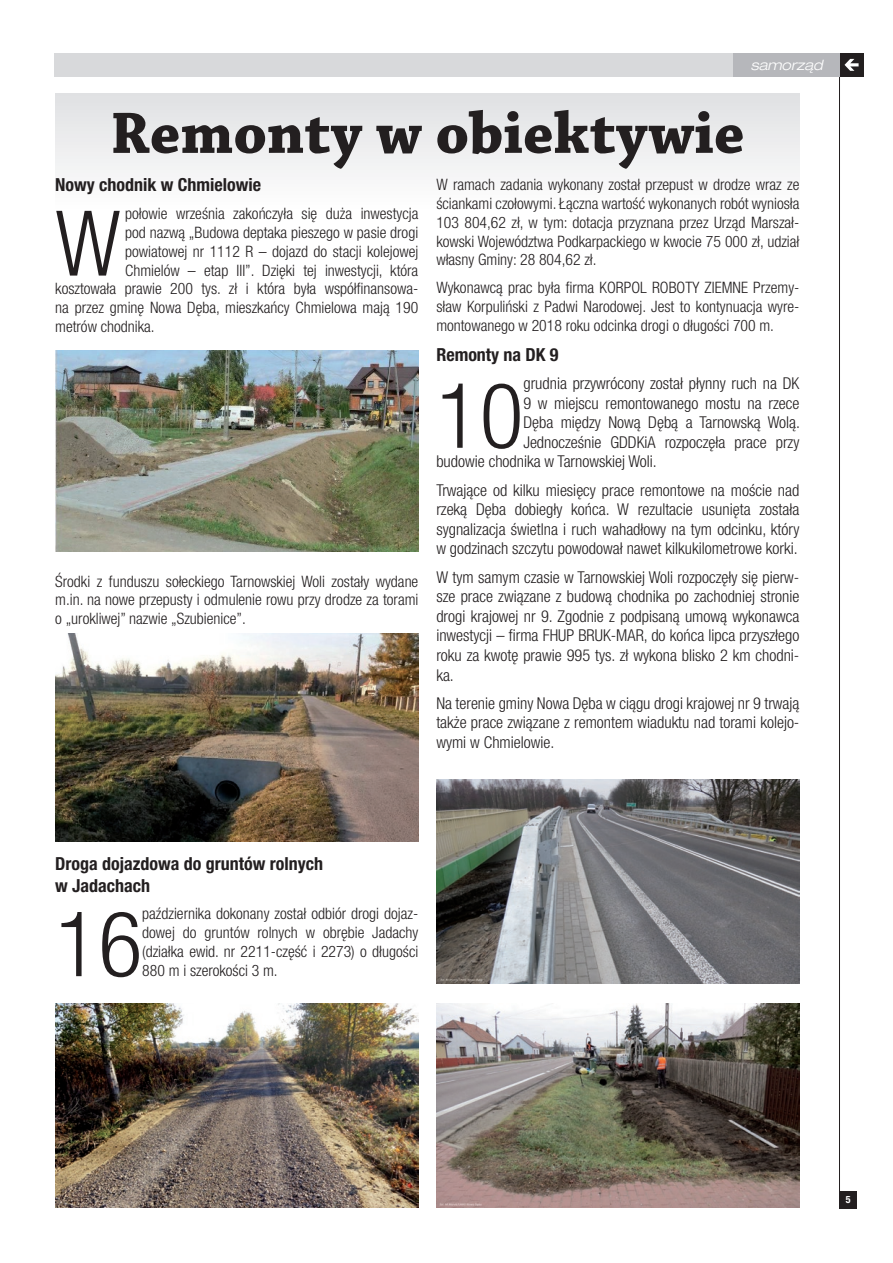
<style>
.page{position:relative;width:893px;height:1263px;background:#fff}
.page>*{position:absolute;margin:0;border:0;box-sizing:border-box;transform-origin:0 0}
.t1{font:300 condensed 90.6px "Helvetica Neue LT Pro";color:#231f20}
.t2{font:700 61.5px "Chaparral Pro";color:#231f20}
.t3{font:700 condensed 18px/21.6px "Helvetica Neue LT Pro";color:#231f20}
.t4{font:300 condensed 16.35px/19.6px "Helvetica Neue LT Pro";color:#231f20;text-align:justify}
.t5{font:300 condensed 15.75px/18.9px "Helvetica Neue LT Pro";color:#231f20;text-align:justify}
.t6{font:italic 300 expanded 14.25px "Helvetica Neue LT Pro";color:#fff}
.t7{font:700 condensed 10.05px "Helvetica Neue LT Pro";color:#fff}
</style>
<div class="page">
<div style="left:54px;top:53px;width:785px;height:24px;background:#d8d9db"></div>
<div style="left:840px;top:53px;width:23px;height:24px;background:#231f20"></div>
<svg style="left:844px;top:59px;width:15px;height:12px"></svg>
<hr style="left:839px;top:53px;width:1px;height:1155px;background:#231f20">
<div style="left:840px;top:1191px;width:17px;height:17px;background:#231f20"></div>
<div style="left:733px;top:53px;width:107px;height:24px;background:#b6b7bb"></div>
<div style="left:55px;top:94px;width:744px;height:116px;background:linear-gradient(to bottom,#e0e1e3,#fefefe)"></div>
<img style="left:55px;top:350px;width:363px;height:201px">
<img style="left:437px;top:779px;width:362px;height:204px">
<img style="left:55px;top:634px;width:363px;height:207px">
<img style="left:55px;top:1003px;width:363px;height:205px">
<img style="left:437px;top:1004px;width:362px;height:204px">
<p class="t6" style="left:751px;top:56px;width:73px">samorząd</p>
<h2 class="t2" style="left:110px;top:97px;width:636px">Remonty w obiektywie</h2>
<p class="t3" style="left:55px;top:174px;width:207px">Nowy chodnik w Chmielowie</p>
<h1 class="t1" style="left:55px;top:192px;width:67px">W</h1>
<p class="t5" style="left:125px;top:204px;width:295px">połowie września zakończyła się duża inwestycja</p>
<p class="t5" style="left:436px;top:175px;width:365px">W ramach zadania wykonany został przepust w drodze wraz ze ściankami czołowymi. Łączna wartość wykonanych robót wyniosła 103 804,62 zł, w tym: dotacja przyznana przez Urząd Marszał&shy;kowski Województwa Podkarpackiego w kwocie 75 000 zł, udział własny Gminy: 28 804,62 zł.</p>
<p class="t5" style="left:436px;top:278px;width:365px">Wykonawcą prac była firma KORPOL ROBOTY ZIEMNE Przemy&shy;sław Korpuliński z Padwi Narodowej. Jest to kontynuacja wyre&shy;montowanego w 2018 roku odcinka drogi o długości 700 m.</p>
<p class="t3" style="left:436px;top:343px;width:124px">Remonty na DK 9</p>
<h1 class="t1" style="left:436px;top:364px;width:89px">10</h1>
<p class="t4" style="left:523px;top:373px;width:278px">grudnia przywrócony został płynny ruch na DK</p>
<p class="t5" style="left:125px;top:223px;width:295px">pod nazwą „Budowa deptaka pieszego w pasie drogi</p>
<p class="t5" style="left:125px;top:241px;width:295px">powiatowej nr 1112 R – dojazd do stacji kolejowej</p>
<p class="t5" style="left:125px;top:260px;width:295px">Chmielów – etap III”. Dzięki tej inwestycji, która</p>
<p class="t5" style="left:55px;top:279px;width:365px">kosztowała prawie 200 tys. zł i która była współfinansowa-</p>
<p class="t5" style="left:55px;top:298px;width:364px">na przez gminę Nowa Dęba, mieszkańcy Chmielowa mają 190</p>
<p class="t5" style="left:55px;top:317px;width:101px">metrów chodnika.</p>
<p class="t4" style="left:523px;top:393px;width:278px">9 w miejscu remontowanego mostu na rzece</p>
<p class="t4" style="left:523px;top:412px;width:278px">Dęba między Nową Dębą a Tarnowską Wolą.</p>
<p class="t4" style="left:523px;top:432px;width:278px">Jednocześnie GDDKiA rozpoczęła prace przy</p>
<p class="t4" style="left:436px;top:452px;width:222px">budowie chodnika w Tarnowskiej Woli.</p>
<p class="t4" style="left:436px;top:480px;width:365px">Trwające od kilku miesięcy prace remontowe na moście nad rzeką Dęba dobiegły końca. W rezultacie usunięta została sygnalizacja świetlna i ruch wahadłowy na tym odcinku, który w godzinach szczytu powodował nawet kilkukilometrowe korki.</p>
<p class="t4" style="left:436px;top:567px;width:365px">W tym samym czasie w Tarnowskiej Woli rozpoczęły się pierw&shy;sze prace związane z budową chodnika po zachodniej stronie drogi krajowej nr 9. Zgodnie z podpisaną umową wykonawca inwestycji – firma FHUP BRUK-MAR, do końca lipca przyszłego roku za kwotę prawie 995 tys. zł wykona blisko 2 km chodni&shy;ka.</p>
<p class="t4" style="left:436px;top:693px;width:365px">Na terenie gminy Nowa Dęba w ciągu drogi krajowej nr 9 trwają także prace związane z remontem wiaduktu nad torami kolejo&shy;wymi w Chmielowie.</p>
<p class="t5" style="left:55px;top:571px;width:365px">Środki z funduszu sołeckiego Tarnowskiej Woli zostały wydane m.in. na nowe przepusty i odmulenie rowu przy drodze za torami o „urokliwej” nazwie „Szubienice”.</p>
<p class="t3" style="left:55px;top:853px;width:269px">Droga dojazdowa do gruntów rolnych w Jadachach</p>
<h1 class="t1" style="left:55px;top:892px;width:89px">16</h1>
<p class="t5" style="left:142px;top:904px;width:278px">października dokonany został odbiór drogi dojaz&shy;dowej do gruntów rolnych w obrębie Jadachy (działka ewid. nr 2211-część i 2273) o długości 880 m i szerokości 3 m.</p>
<p class="t7" style="left:846px;top:1193px;width:6px">5</p>
</div>
